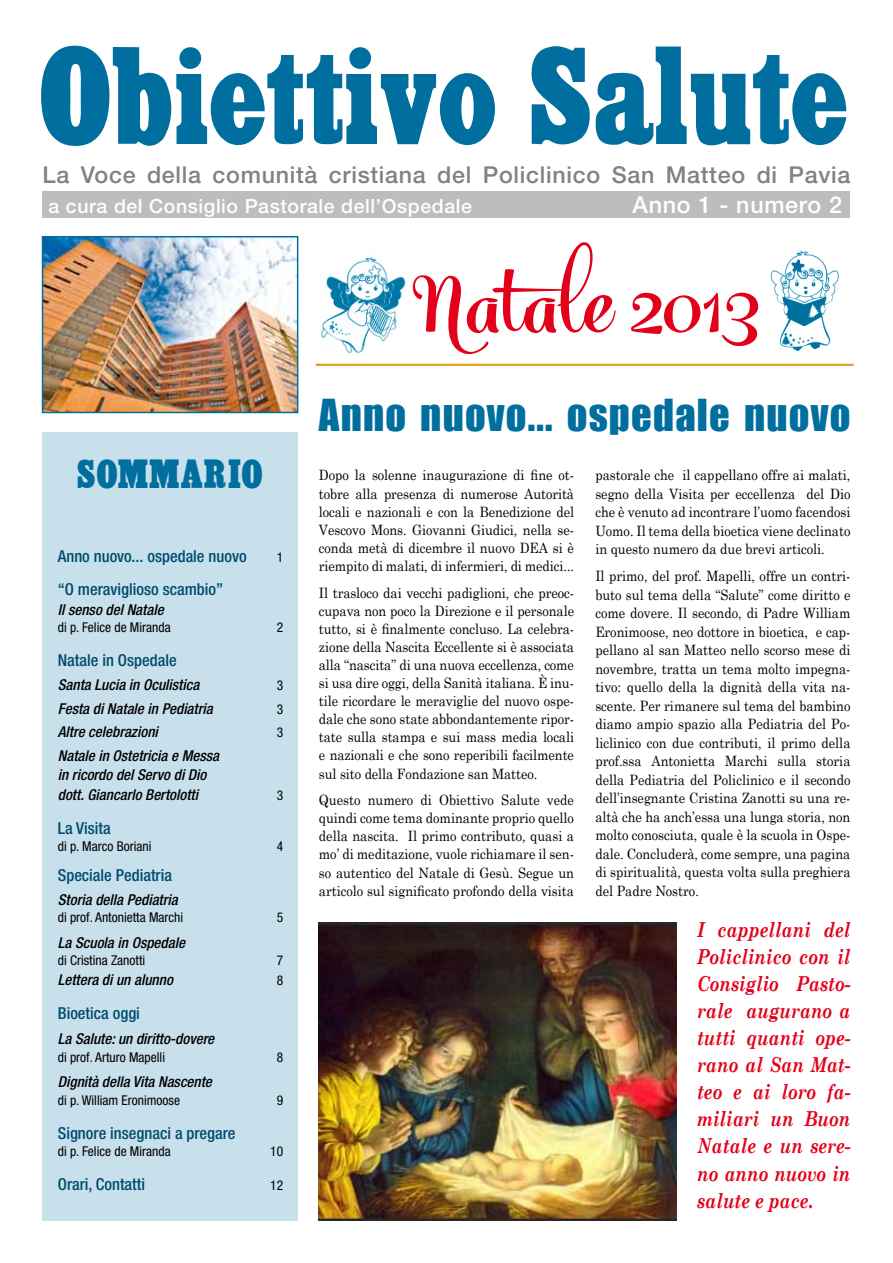
<style>
.page{position:relative;width:893px;height:1263px;background:#fff}
.page>*{position:absolute;margin:0;border:0;box-sizing:border-box;transform-origin:0 0}
.t1{font:108px "Cairo";color:#006f9f}
.t2{font:72px "Font Extra Bold T7";letter-spacing:.015em;color:#e2001a}
.t3{font:40.5px "Impact";letter-spacing:.03em;color:#006f9f}
.t4{font:31.5px "Cairo";letter-spacing:.02em;color:#006f9f}
.t5{font:500 23.25px "Helvetica Neue";letter-spacing:.03em;color:#7c8388}
.t6{font:500 23.25px "Helvetica Neue";letter-spacing:.03em;color:#fff}
.t7{font:italic 700 20.7px/27.2px "Century Schoolbook";color:#e2001a;text-align:justify;scale:.82 1}
.t8{font:500 19.5px "Helvetica Neue";letter-spacing:.03em;color:#fff}
.t9{font:500 condensed 16.5px "Helvetica Neue";color:#004d70}
.t10{font:italic 500 condensed 15px/19.4px "Helvetica Neue";color:#000}
.t11{font:14.25px/18.5px "Century Schoolbook";color:#000;text-align:justify;scale:.9 1}
.t12{font:condensed 13.5px "Helvetica Neue";color:#000}
</style>
<div class="page">
<div style="left:43px;top:192px;width:807px;height:26px;background:#bbbdbe"></div>
<div style="left:43px;top:432px;width:255px;height:788px;background:#c8e0ec"></div>
<img style="left:45px;top:239px;width:250px;height:171px">
<div style="left:42px;top:236px;width:256px;height:177px;border:2px solid #006f9f"></div>
<img style="left:770px;top:250px;width:69px;height:101px">
<img style="left:321px;top:257px;width:85px;height:97px">
<hr style="left:316px;top:364px;width:538px;height:2px;background:#e49d23">
<img style="left:319px;top:923px;width:357px;height:297px">
<h1 class="t1" style="left:41px;top:39px;width:809px">Obiettivo Salute</h1>
<h3 class="t5" style="left:43px;top:160px;width:809px">La Voce della comunità cristiana del Policlinico San Matteo di Pavia</h3>
<h3 class="t8" style="left:49px;top:194px;width:425px">a cura del Consiglio Pastorale dell’Ospedale</h3>
<h3 class="t6" style="left:633px;top:190px;width:211px">Anno 1 - numero 2</h3>
<h2 class="t2" style="left:421px;top:264px;width:339px">Natale 2013</h2>
<h3 class="t4" style="left:78px;top:457px;width:183px">Sommario</h3>
<p class="t9" style="left:58px;top:546px;width:190px">Anno nuovo... ospedale nuovo</p>
<p class="t12" style="left:277px;top:549px;width:8px">1</p>
<p class="t9" style="left:58px;top:580px;width:167px">“O meraviglioso scambio”</p>
<p class="t10" style="left:58px;top:600px;width:107px">Il senso del Natale</p>
<p class="t12" style="left:58px;top:620px;width:114px">di p. Felice de Miranda</p>
<p class="t12" style="left:277px;top:620px;width:8px">2</p>
<p class="t9" style="left:58px;top:651px;width:120px">Natale in Ospedale</p>
<p class="t10" style="left:58px;top:675px;width:143px">Santa Lucia in Oculistica</p>
<p class="t12" style="left:277px;top:677px;width:8px">3</p>
<p class="t10" style="left:58px;top:698px;width:156px">Festa di Natale in Pediatria</p>
<p class="t12" style="left:277px;top:701px;width:8px">3</p>
<p class="t10" style="left:58px;top:722px;width:102px">Altre celebrazioni</p>
<p class="t12" style="left:277px;top:725px;width:8px">3</p>
<p class="t10" style="left:58px;top:746px;width:163px">Natale in Ostetricia e Messa in ricordo del Servo di Dio dott. Giancarlo Bertolotti</p>
<p class="t12" style="left:277px;top:787px;width:8px">3</p>
<p class="t9" style="left:58px;top:818px;width:54px">La Visita</p>
<p class="t12" style="left:58px;top:839px;width:95px">di p. Marco Boriani</p>
<p class="t12" style="left:277px;top:839px;width:8px">4</p>
<p class="t9" style="left:58px;top:865px;width:116px">Speciale Pediatria</p>
<p class="t10" style="left:58px;top:889px;width:121px">Storia della Pediatria</p>
<p class="t12" style="left:58px;top:910px;width:127px">di prof. Antonietta Marchi</p>
<p class="t12" style="left:277px;top:910px;width:8px">5</p>
<p class="t10" style="left:58px;top:932px;width:129px">La Scuola in Ospedale</p>
<p class="t12" style="left:58px;top:953px;width:89px">di Cristina Zanotti</p>
<p class="t12" style="left:277px;top:953px;width:8px">7</p>
<p class="t10" style="left:58px;top:969px;width:117px">Lettera di un alunno</p>
<p class="t12" style="left:277px;top:972px;width:8px">8</p>
<p class="t9" style="left:58px;top:1003px;width:84px">Bioetica oggi</p>
<p class="t10" style="left:58px;top:1029px;width:158px">La Salute: un diritto-dovere</p>
<p class="t12" style="left:58px;top:1049px;width:109px">di prof. Arturo Mapelli</p>
<p class="t12" style="left:277px;top:1049px;width:8px">8</p>
<p class="t10" style="left:58px;top:1072px;width:156px">Dignità della Vita Nascente</p>
<p class="t12" style="left:58px;top:1092px;width:124px">di p. William Eronimoose</p>
<p class="t12" style="left:277px;top:1092px;width:8px">9</p>
<p class="t9" style="left:58px;top:1123px;width:179px">Signore insegnaci a pregare</p>
<p class="t12" style="left:58px;top:1144px;width:114px">di p. Felice de Miranda</p>
<p class="t12" style="left:270px;top:1144px;width:14px">10</p>
<p class="t9" style="left:58px;top:1175px;width:89px">Orari, Contatti</p>
<p class="t12" style="left:270px;top:1178px;width:14px">12</p>
<h3 class="t3" style="left:319px;top:390px;width:533px">Anno nuovo... ospedale nuovo</h3>
<p class="t11" style="left:319px;top:466px;width:285px">Dopo la solenne inaugurazione di fine ot&shy;tobre alla presenza di numerose Autorità locali e nazionali e con la Benedizione del Vescovo Mons. Giovanni Giudici, nella se&shy;conda metà di dicembre il nuovo DEA si è riempito di malati, di infermieri, di medici...</p>
<p class="t11" style="left:319px;top:583px;width:285px">Il trasloco dai vecchi padiglioni, che preoc&shy;cupava non poco la Direzione e il personale tutto, si è finalmente concluso. La celebra&shy;zione della Nascita Eccellente si è associata alla “nascita” di una nuova eccellenza, come si usa dire oggi, della Sanità italiana. È inu&shy;tile ricordare le meraviglie del nuovo ospe&shy;dale che sono state abbondantemente ripor&shy;tate sulla stampa e sui mass media locali e nazionali e che sono reperibili facilmente sul sito della Fondazione san Matteo.</p>
<p class="t11" style="left:319px;top:791px;width:285px">Questo numero di Obiettivo Salute vede quindi come tema dominante proprio quello della nascita. Il primo contributo, quasi a mo’ di meditazione, vuole richiamare il sen&shy;so autentico del Natale di Gesù. Segue un articolo sul significato profondo della visita</p>
<p class="t11" style="left:595px;top:466px;width:285px">pastorale che il cappellano offre ai malati, segno della Visita per eccellenza del Dio che è venuto ad incontrare l’uomo facendosi Uomo. Il tema della bioetica viene declinato in questo numero da due brevi articoli.</p>
<p class="t11" style="left:595px;top:567px;width:285px">Il primo, del prof. Mapelli, offre un contri&shy;buto sul tema della “Salute” come diritto e come dovere. Il secondo, di Padre William Eronimoose, neo dottore in bioetica, e cap&shy;pellano al san Matteo nello scorso mese di novembre, tratta un tema molto impegna&shy;tivo: quello della la dignità della vita na&shy;scente. Per rimanere sul tema del bambino diamo ampio spazio alla Pediatria del Po&shy;liclinico con due contributi, il primo della prof.ssa Antonietta Marchi sulla storia della Pediatria del Policlinico e il secondo dell’insegnante Cristina Zanotti su una re&shy;altà che ha anch’essa una lunga storia, non molto conosciuta, quale è la scuola in Ospe&shy;dale. Concluderà, come sempre, una pagina di spiritualità, questa volta sulla preghiera del Padre Nostro.</p>
<h3 class="t7" style="left:697px;top:915px;width:189px">I cappellani del Policlinico con il Consiglio Pasto&shy;rale augurano a tutti quanti ope&shy;rano al San Mat&shy;teo e ai loro fa&shy;miliari un Buon Natale e un sere&shy;no anno nuovo in salute e pace.</h3>
</div>
